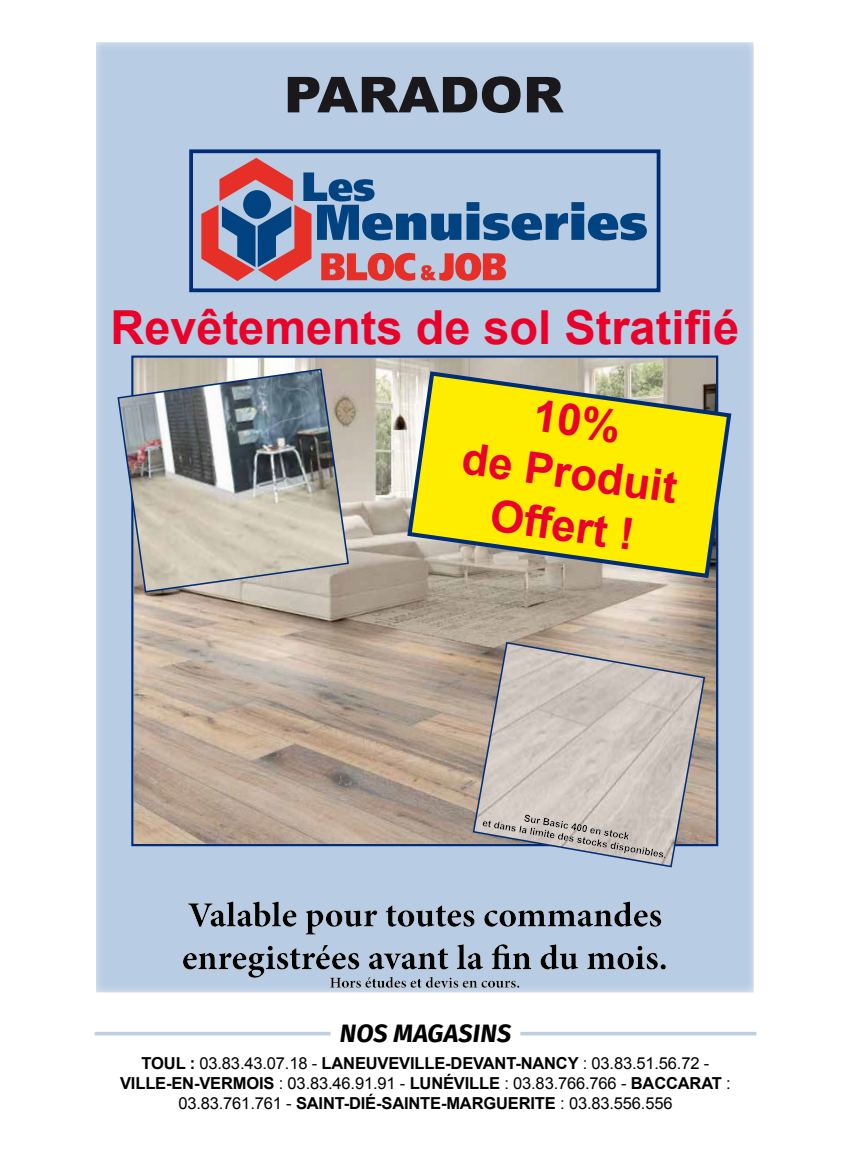
<style>
.page{position:relative;width:851px;height:1149px;background:#fff}
.page>*{position:absolute;margin:0;border:0;box-sizing:border-box;transform-origin:0 0}
.t1{font:700 46.95px "Arial";color:#ea0029}
.t2{font:700 43.8px/52.7px "Arial";color:#ea0029;text-align:center}
.t3{font:italic 700 25.05px "Fira Sans";letter-spacing:.01em;color:#000}
.t4{font:16.5px/19.8px "Arial";letter-spacing:-.01em;color:#000;text-align:center}
.s1{font-weight:700}
</style>
<div class="page">
<div style="left:96px;top:39px;width:658px;height:953px;background:#fff;opacity:.75"></div>
<svg style="left:520px;top:1032px;width:236px;height:3px"></svg>
<svg style="left:95px;top:1032px;width:235px;height:3px"></svg>
<h1 class="t1" style="left:110px;top:294px;width:630px">Revêtements de sol Stratifié</h1>
<h2 class="t2" style="left:473px;top:380px;width:218px;rotate:8deg">10%<br>de Produit<br>Offert !</h2>
<h3 class="t3" style="left:339px;top:1015px;width:173px">NOS MAGASINS</h3>
<p class="t4" style="left:120px;top:1053px;width:612px"><span class="s1">TOUL :</span> 03.83.43.07.18 - <span class="s1">LANEUVEVILLE-DEVANT-NANCY</span> : 03.83.51.56.72 -<br><span class="s1">VILLE-EN-VERMOIS</span> : 03.83.46.91.91 - <span class="s1">LUNÉVILLE</span> : 03.83.766.766 - <span class="s1">BACCARAT</span> :<br>03.83.761.761 - <span class="s1">SAINT-DIÉ-SAINTE-MARGUERITE</span> : 03.83.556.556</p>
</div>
